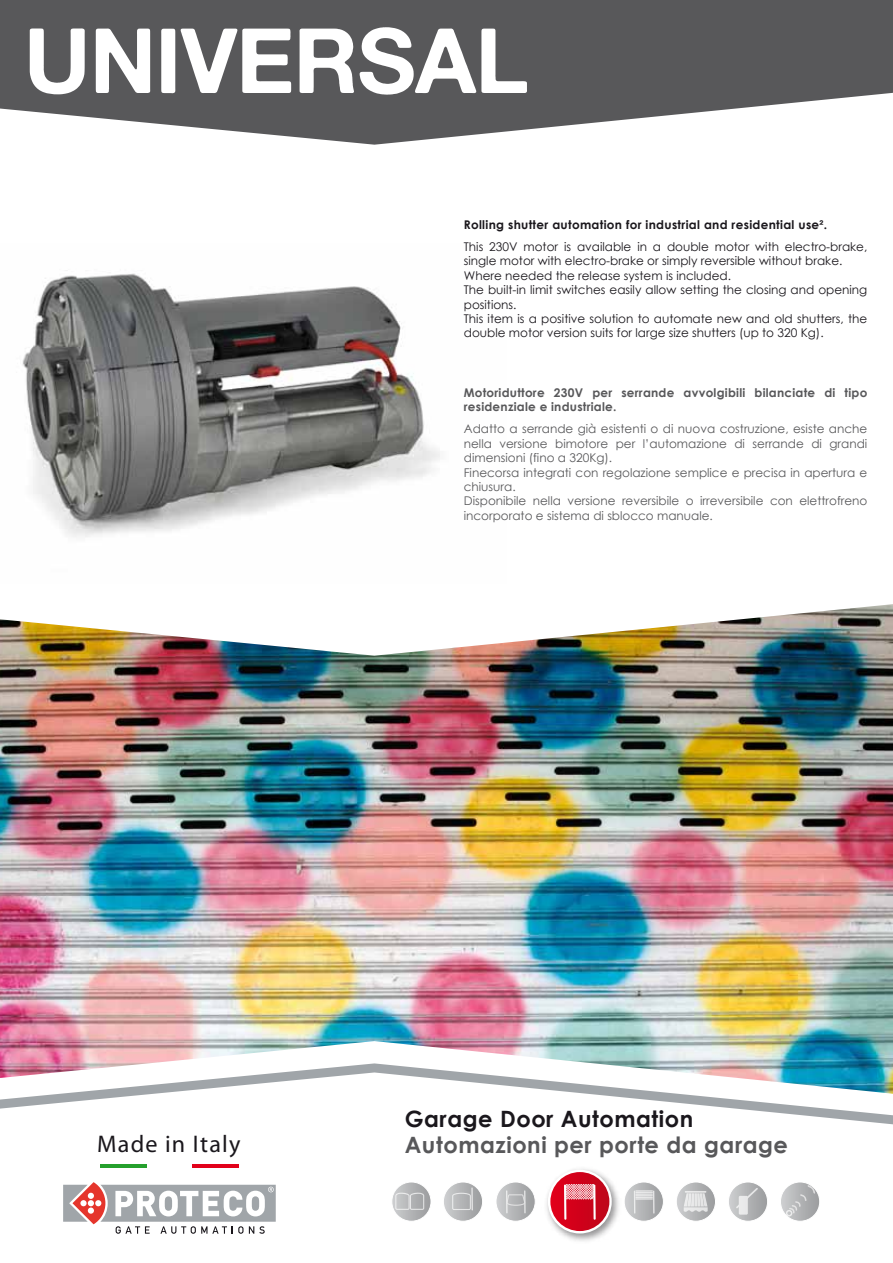
<style>
.page{position:relative;width:893px;height:1263px;background:#fff}
.page>*{position:absolute;margin:0;border:0;box-sizing:border-box;transform-origin:0 0}
.t1{font:24.15px "Myriad Pro";letter-spacing:.05em;color:#1a171c}
.t2{font:700 22.5px "Century Gothic";letter-spacing:.025em;color:#58585a}
.t3{font:700 22.5px "Century Gothic";letter-spacing:.025em;color:#1a171c}
.t4{font:12px/14.4px "Century Gothic";color:#1a171c}
.t5{font:12px/14.4px "Century Gothic";color:#58585a}
.t6{font:700 12px/14.4px "Century Gothic";letter-spacing:.02em;color:#58585a}
.t7{font:700 12px "Century Gothic";letter-spacing:.025em;color:#1a171c}
</style>
<div class="page">
<img style="left:546px;top:1169px;width:73px;height:72px">
<svg style="left:548px;top:1170px;width:64px;height:63px"></svg>
<div style="left:550px;top:1172px;width:59px;height:59px;background:linear-gradient(to right,#e40823,#be0317);border-radius:29px"></div>
<svg style="left:564px;top:1184px;width:32px;height:36px"></svg>
<svg style="left:0;top:0;width:893px;height:145px;fill:#58585a"></svg>
<img style="left:0;top:604px;width:893px;height:459px">
<svg style="left:63px;top:1182px;width:213px;height:52px"></svg>
<svg style="left:0;top:1063px;width:893px;height:62px"></svg>
<hr style="left:100px;top:1164px;width:46px;height:4px;background:#25a02d">
<hr style="left:192px;top:1164px;width:47px;height:4px;background:#e2001a">
<svg style="left:392px;top:1182px;width:39px;height:39px"></svg>
<div style="left:392px;top:1182px;width:39px;height:39px;border:1px solid #fff;border-radius:50%"></div>
<svg style="left:395px;top:1193px;width:29px;height:17px"></svg>
<svg style="left:624px;top:1182px;width:39px;height:39px"></svg>
<div style="left:624px;top:1182px;width:40px;height:39px;border:1px solid #fff;border-radius:50%"></div>
<svg style="left:634px;top:1190px;width:20px;height:23px"></svg>
<svg style="left:728px;top:1182px;width:40px;height:39px"></svg>
<div style="left:728px;top:1182px;width:40px;height:39px;border:1px solid #fff;border-radius:50%"></div>
<svg style="left:736px;top:1188px;width:22px;height:20px"></svg>
<div style="left:739px;top:1196px;width:9px;height:18px;background:#e9eaea"></div>
<svg style="left:676px;top:1182px;width:39px;height:39px"></svg>
<div style="left:676px;top:1182px;width:40px;height:39px;border:1px solid #fff;border-radius:50%"></div>
<svg style="left:684px;top:1191px;width:24px;height:21px"></svg>
<svg style="left:780px;top:1182px;width:40px;height:39px"></svg>
<div style="left:780px;top:1182px;width:40px;height:39px;border:1px solid #fff;border-radius:50%"></div>
<svg style="left:786px;top:1185px;width:29px;height:31px"></svg>
<svg style="left:443px;top:1182px;width:40px;height:39px"></svg>
<div style="left:443px;top:1182px;width:40px;height:39px;border:1px solid #fff;border-radius:50%"></div>
<svg style="left:452px;top:1187px;width:21px;height:23px"></svg>
<svg style="left:30px;top:28px;width:55px;height:66px"></svg>
<svg style="left:96px;top:29px;width:54px;height:64px"></svg>
<svg style="left:161px;top:29px;width:14px;height:64px"></svg>
<svg style="left:181px;top:29px;width:110px;height:64px"></svg>
<svg style="left:299px;top:29px;width:55px;height:64px"></svg>
<svg style="left:360px;top:27px;width:167px;height:68px"></svg>
<img style="left:22px;top:273px;width:418px;height:264px">
<svg style="left:496px;top:1182px;width:39px;height:39px"></svg>
<div style="left:496px;top:1182px;width:39px;height:39px;border:1px solid #fff;border-radius:50%"></div>
<svg style="left:506px;top:1190px;width:20px;height:23px"></svg>
<p class="t7" style="left:464px;top:215px;width:365px">Rolling shutter automation for industrial and residential use².</p>
<p class="t4" style="left:464px;top:239px;width:405px">This 230V motor is available in a double motor with electro-brake, single motor with electro-brake or simply reversible without brake.<br>Where needed the release system is included.<br>The built-in limit switches easily allow setting the closing and opening positions.<br>This item is a positive solution to automate new and old shutters, the double motor version suits for large size shutters (up to 320 Kg).</p>
<p class="t6" style="left:464px;top:384px;width:405px">Motoriduttore 230V per serrande avvolgibili bilanciate di tipo residenziale e industriale.</p>
<p class="t5" style="left:464px;top:422px;width:405px">Adatto a serrande già esistenti o di nuova costruzione, esiste anche nella versione bimotore per l’automazione di serrande di grandi dimensioni (fino a 320Kg).<br>Finecorsa integrati con regolazione semplice e precisa in apertura e chiusura.<br>Disponibile nella versione reversibile o irreversibile con elettrofreno incorporato e sistema di sblocco manuale.</p>
<h1 class="t1" style="left:97px;top:1129px;width:145px">Made in Italy</h1>
<h2 class="t3" style="left:405px;top:1101px;width:290px">Garage Door Automation</h2>
<h2 class="t2" style="left:405px;top:1127px;width:385px">Automazioni per porte da garage</h2>
</div>
